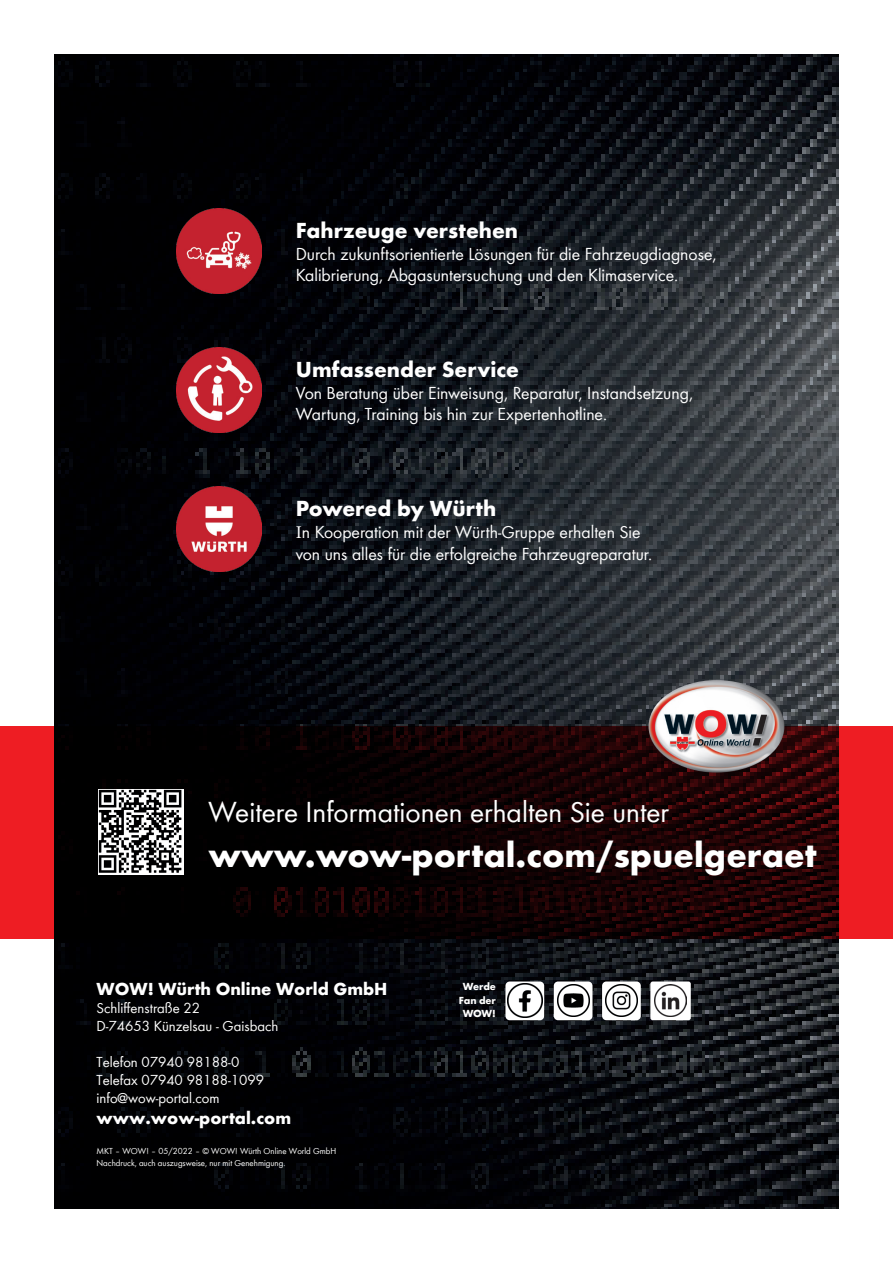
<style>
.page{position:relative;width:893px;height:1263px;background:#fff}
.page>*{position:absolute;margin:0;border:0;box-sizing:border-box;transform-origin:0 0}
.t1{font:700 36px "Wuerth";color:#fff}
.t2{font:30px "Wuerth";color:#fff}
.t3{font:700 22.5px "Wuerth";color:#fff}
.t4{font:18px/21.6px "Wuerth";color:#fff}
.t5{font:700 18px "Wuerth";color:#fff}
.t6{font:15px/18px "Wuerth";color:#fff}
.t7{font:700 10.65px/13.8px "Wuerth";letter-spacing:-.01em;color:#fff;text-align:center}
.t8{font:9px/12px "Wuerth";color:#fff}
.s1{font-family:"Minion Pro"}
</style>
<div class="page">
<img style="left:54px;top:54px;width:785px;height:1155px">
<img style="left:176px;top:209px;width:85px;height:85px">
<img style="left:176px;top:348px;width:85px;height:85px">
<img style="left:176px;top:487px;width:85px;height:85px">
<svg style="left:0;top:726px;width:893px;height:213px;background:#2c0507"></svg>
<div style="left:602px;top:981px;width:39px;height:39px;background:#fff;border-radius:4px"></div>
<img style="left:605px;top:985px;width:32px;height:32px">
<div style="left:650px;top:981px;width:41px;height:39px;background:#fff;border-radius:2px"></div>
<img style="left:655px;top:985px;width:31px;height:32px">
<svg style="left:505px;top:981px;width:39px;height:39px"></svg>
<img style="left:508px;top:984px;width:34px;height:34px">
<div style="left:554px;top:981px;width:38px;height:39px;background:#fff;border-radius:4px"></div>
<img style="left:557px;top:985px;width:32px;height:32px">
<img style="left:648px;top:680px;width:136px;height:92px">
<img style="left:98px;top:789px;width:85px;height:85px">
<p class="t3" style="left:296px;top:214px;width:224px">Fahrzeuge verstehen</p>
<p class="t4" style="left:296px;top:242px;width:422px">Durch zukunftsorientierte Lösungen für die Fahrzeugdiagnose,<br>Kalibrierung, Abgasuntersuchung und den Klimaservice.</p>
<p class="t3" style="left:296px;top:353px;width:225px">Umfassender Service</p>
<p class="t4" style="left:296px;top:381px;width:399px">Von Beratung über Einweisung, Reparatur, Instandsetzung,<br>Wartung, Training bis hin zur Expertenhotline.</p>
<p class="t3" style="left:296px;top:492px;width:202px">Powered by Würth</p>
<p class="t4" style="left:296px;top:520px;width:358px"><span class="s1">I</span>n Kooperation mit der Würth-Gruppe erhalten Sie von uns alles für die erfolgreiche Fahrzeugreparatur.</p>
<h2 class="t2" style="left:208px;top:791px;width:462px">Weitere Informationen erhalten Sie unter</h2>
<h1 class="t1" style="left:208px;top:828px;width:610px">www.wow-portal.com/spuelgeraet</h1>
<p class="t5" style="left:97px;top:976px;width:293px">WOW! Würth Online World GmbH</p>
<p class="t6" style="left:97px;top:999px;width:183px">Schliffenstraße 22<br>D-74653 Künzelsau - Gaisbach</p>
<p class="t6" style="left:97px;top:1053px;width:169px">Telefon 07940 98188-0<br>Telefax 07940 98188-1099 info@wow-portal.com</p>
<p class="t5" style="left:97px;top:1105px;width:196px">www.wow-portal.com</p>
<p class="t8" style="left:97px;top:1145px;width:241px">MKT – WOW! – 05/2022 – © WOW! Würth Online World GmbH<br>Nachdruck, auch auszugsweise, nur mit Genehmigung.</p>
<p class="t7" style="left:459px;top:978px;width:38px">Werde<br>Fan der<br>WOW!</p>
</div>
